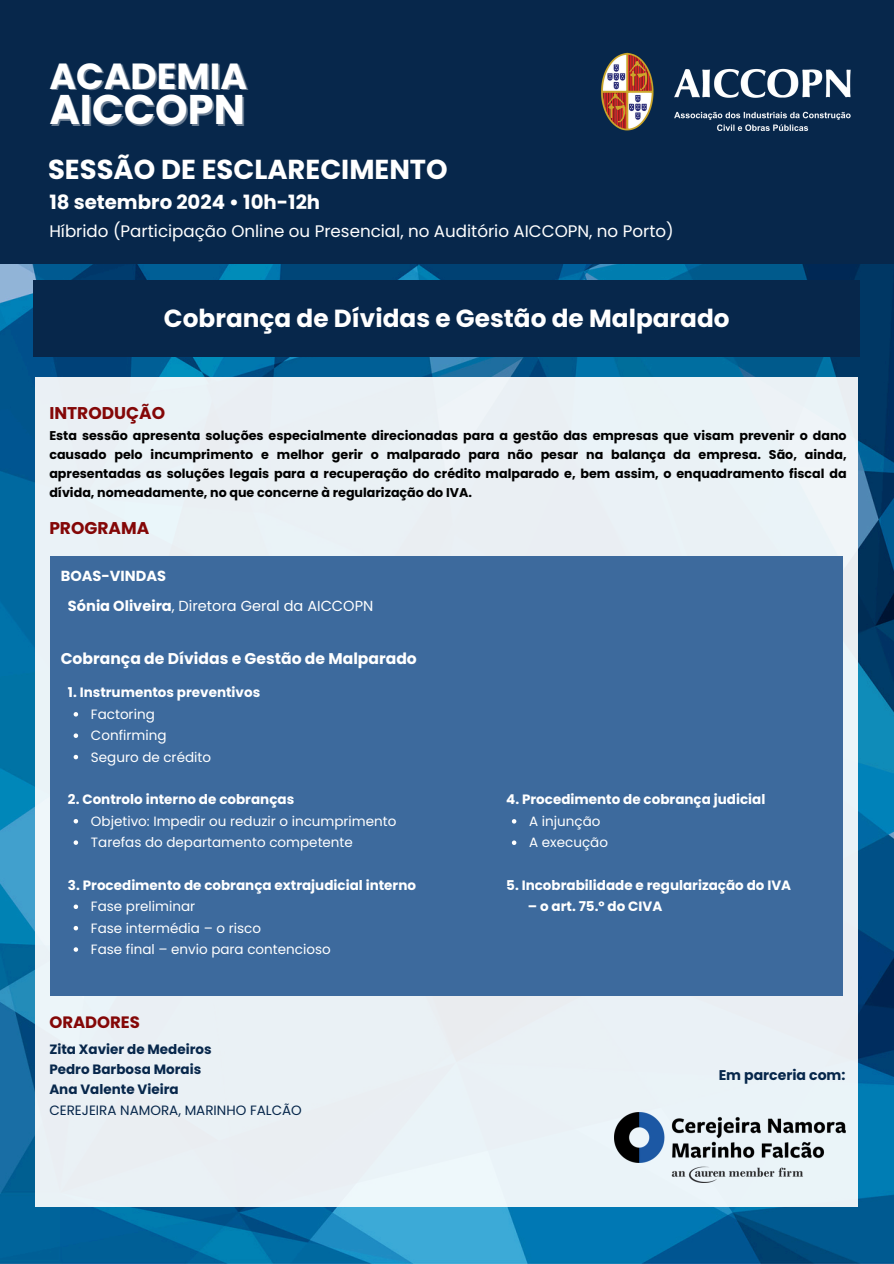
<style>
.page{position:relative;width:894px;height:1264px;background:#fff}
.page>*{position:absolute;margin:0;border:0;box-sizing:border-box;transform-origin:0 0}
.t1{font:700 41.4px "Poppins";color:#fff}
.t2{font:700 36.3px "Poppins";color:#fff}
.t3{font:700 27.45px "Poppins";color:#fff}
.t4{font:700 24.75px "Poppins";color:#fff}
.t5{font:700 19.65px "Poppins";color:#fff}
.t6{font:700 16.95px "Poppins";color:#840707}
.t7{font:16.65px "Poppins";color:#fff}
.t8{font:700 16.5px "Poppins";color:#840707}
.t9{font:700 15.6px "Poppins";color:#fff}
.t10{font:14.55px "Poppins";color:#fff}
.t11{font:700 14.55px "Poppins";color:#fff}
.t12{font:700 14.1px "Poppins";color:#07274b}
.t13{font:13.5px "Poppins";color:#fff}
.t14{font:700 13.5px "Poppins";color:#fff}
.t15{font:700 13.5px "Poppins";color:#07274b}
.t16{font:13.5px "Poppins";color:#07274b}
.t17{font:700 12.75px/19px "Poppins";color:#000;text-align:justify}
.s1{font-weight:700}
</style>
<div class="page">
<img style="left:0;top:0;width:893px;height:1263px">
<div style="left:34px;top:281px;width:825px;height:76px;background:#07274b"></div>
<div style="left:35px;top:377px;width:823px;height:829px;background:#eaf1f5"></div>
<div style="left:0;top:0;width:892px;height:264px;background:#07274b"></div>
<img style="left:601px;top:52px;width:250px;height:79px">
<img style="left:614px;top:1112px;width:230px;height:70px">
<div style="left:51px;top:556px;width:791px;height:440px;background:#3d6a9d"></div>
<svg style="left:74px;top:712px;width:4px;height:4px"></svg>
<svg style="left:74px;top:733px;width:4px;height:5px"></svg>
<svg style="left:74px;top:754px;width:4px;height:5px"></svg>
<svg style="left:74px;top:819px;width:4px;height:4px"></svg>
<svg style="left:74px;top:840px;width:4px;height:4px"></svg>
<svg style="left:74px;top:904px;width:4px;height:5px"></svg>
<svg style="left:74px;top:926px;width:4px;height:4px"></svg>
<svg style="left:74px;top:947px;width:4px;height:4px"></svg>
<svg style="left:511px;top:819px;width:5px;height:4px"></svg>
<svg style="left:511px;top:840px;width:5px;height:5px"></svg>
<p class="t2" style="left:49px;top:51px;width:199px">ACADEMIA</p>
<h4 class="t1" style="left:49px;top:81px;width:197px">AICCOPN</h4>
<p class="t3" style="left:48px;top:150px;width:401px">SESSÃO DE ESCLARECIMENTO</p>
<p class="t5" style="left:49px;top:188px;width:272px">18 setembro 2024 • 10h-12h</p>
<p class="t7" style="left:49px;top:219px;width:625px">Híbrido (Participação Online ou Presencial, no Auditório AICCOPN, no Porto)</p>
<p class="t4" style="left:164px;top:301px;width:567px">Cobrança de Dívidas e Gestão de Malparado</p>
<p class="t6" style="left:49px;top:401px;width:117px">INTRODUÇÃO</p>
<p class="t17" style="left:49px;top:425px;width:798px">Esta sessão apresenta soluções especialmente direcionadas para a gestão das empresas que visam prevenir o dano causado pelo incumprimento e melhor gerir o malparado para não pesar na balança da empresa. São, ainda, apresentadas as soluções legais para a recuperação do crédito malparado e, bem assim, o enquadramento fiscal da dívida, nomeadamente, no que concerne à regularização do IVA.</p>
<p class="t6" style="left:49px;top:516px;width:101px">PROGRAMA</p>
<p class="t11" style="left:61px;top:565px;width:107px">BOAS-VINDAS</p>
<p class="t10" style="left:68px;top:595px;width:307px"><span class="s1">Sónia Oliveira</span>, Diretora Geral da AICCOPN</p>
<p class="t9" style="left:61px;top:648px;width:357px">Cobrança de Dívidas e Gestão de Malparado</p>
<p class="t14" style="left:68px;top:683px;width:194px">1. Instrumentos preventivos</p>
<p class="t13" style="left:91px;top:704px;width:65px">Factoring</p>
<p class="t13" style="left:91px;top:726px;width:77px">Confirming</p>
<p class="t13" style="left:91px;top:747px;width:122px">Seguro de crédito</p>
<p class="t14" style="left:68px;top:790px;width:228px">2. Controlo interno de cobranças</p>
<p class="t13" style="left:91px;top:811px;width:307px">Objetivo: Impedir ou reduzir o incumprimento</p>
<p class="t13" style="left:91px;top:833px;width:263px">Tarefas do departamento competente</p>
<p class="t14" style="left:68px;top:875px;width:349px">3. Procedimento de cobrança extrajudicial interno</p>
<p class="t13" style="left:91px;top:897px;width:106px">Fase preliminar</p>
<p class="t13" style="left:91px;top:918px;width:171px">Fase intermédia – o risco</p>
<p class="t13" style="left:91px;top:939px;width:241px">Fase final – envio para contencioso</p>
<h5 class="t8" style="left:49px;top:1010px;width:92px">ORADORES</h5>
<p class="t15" style="left:49px;top:1039px;width:164px">Zita Xavier de Medeiros</p>
<p class="t15" style="left:49px;top:1060px;width:153px">Pedro Barbosa Morais</p>
<p class="t15" style="left:49px;top:1080px;width:131px">Ana Valente Vieira</p>
<p class="t16" style="left:49px;top:1100px;width:254px">CEREJEIRA NAMORA, MARINHO FALCÃO</p>
<p class="t14" style="left:506px;top:790px;width:260px">4. Procedimento de cobrança judicial</p>
<p class="t13" style="left:529px;top:811px;width:73px">A injunção</p>
<p class="t13" style="left:529px;top:833px;width:80px">A execução</p>
<p class="t14" style="left:506px;top:875px;width:286px">5. Incobrabilidade e regularização do IVA</p>
<p class="t14" style="left:527px;top:897px;width:136px">– o art. 75.º do CIVA</p>
<h6 class="t12" style="left:718px;top:1064px;width:128px">Em parceria com:</h6>
</div>
